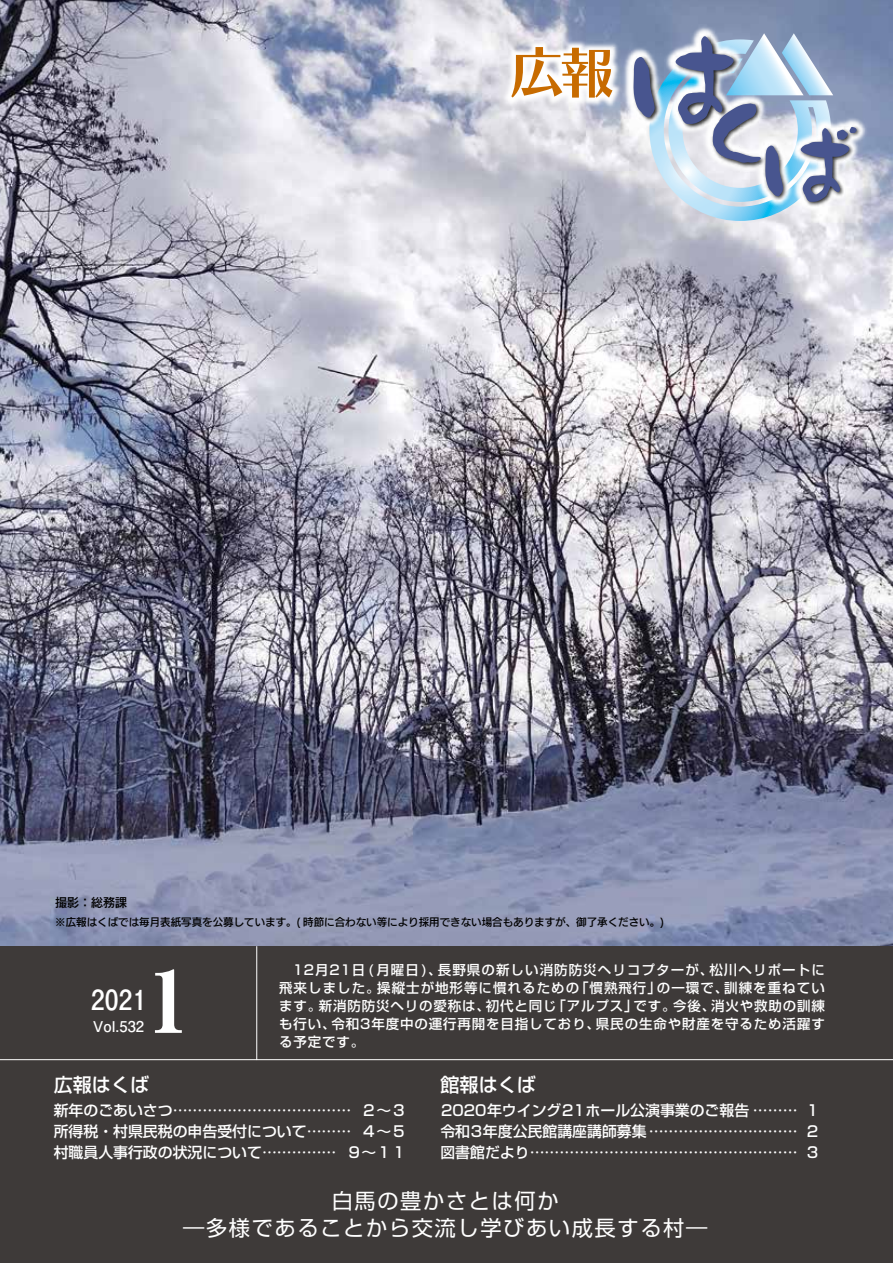
<style>
.page{position:relative;width:893px;height:1263px;background:#fff}
.page>*{position:absolute;margin:0;border:0;box-sizing:border-box;transform-origin:0 0}
.t1{font:122.25px "DFP Craft Sumi CID W9";color:#48558f}
.t2{font:800 85.05px "Ryumin Pro";color:#fff;scale:.93 1}
.t3{font:56.25px "Chiaro Std B";color:#c76b00}
.t4{font:700 27.6px "Futo Go B101 Pr 5";color:#fff}
.t5{font:21.3px/26.5px "Shin Go Pr 6 N";letter-spacing:.075em;color:#fff;text-align:center}
.t6{font:500 19.2px "Shin Go Pr 6 N";color:#fff}
.t7{font:500 14.85px/21.3px "Shin Go Pr 6 N";color:#fff}
.t8{font:700 14.85px "Futo Go B101 Pr 5";color:#fff}
.t9{font:500 13.5px/18.1px "Shin Go Pr 6 N";letter-spacing:.065em;color:#fff}
.t10{font:12px "New Rodin Pro DB";color:#000}
.t11{font:10.5px "New Rodin Pro DB";color:#000}
</style>
<div class="page">
<img style="left:0;top:0;width:893px;height:946px">
<div style="left:0;top:946px;width:893px;height:317px;background:#3e3a39"></div>
<hr style="left:0;top:1059px;width:893px;height:1px;background:#fff">
<hr style="left:256px;top:946px;width:1px;height:114px;background:#fff">
<img style="left:585px;top:0;width:308px;height:251px">
<img style="left:617px;top:18px;width:133px;height:135px">
<img style="left:693px;top:90px;width:92px;height:93px">
<img style="left:750px;top:113px;width:115px;height:114px">
<img style="left:463px;top:0;width:198px;height:147px">
<h3 class="t3" style="left:508px;top:37px;width:108px">広報</h3>
<h1 class="t1" style="left:621px;top:16px;width:238px">は<sub>く</sub><sub>ば</sub></h1>
<p class="t10" style="left:55px;top:892px;width:74px">撮影：総務課</p>
<p class="t11" style="left:55px;top:913px;width:610px">※広報はくばでは毎月表紙写真を公募しています。( 時節に合わない等により採用できない場合もありますが、御了承ください。(</p>
<h3 class="t4" style="left:91px;top:977px;width:57px">2021</h3>
<p class="t8" style="left:93px;top:1015px;width:53px">Vol.532</p>
<h2 class="t2" style="left:149px;top:934px;width:44px">1</h2>
<p class="t9" style="left:438px;top:960px;width:277px">長野県の新しい消防防災ヘリコプターが、</p>
<p class="t9" style="left:709px;top:960px;width:117px">松川ヘリポートに</p>
<p class="t9" style="left:293px;top:960px;width:151px">12月21日( 月曜日 )、</p>
<p class="t9" style="left:575px;top:978px;width:87px">「慣熟飛行」</p>
<p class="t9" style="left:377px;top:978px;width:203px">操縦士が地形等に慣れるための</p>
<p class="t9" style="left:724px;top:978px;width:102px">訓練を重ねてい</p>
<p class="t9" style="left:279px;top:978px;width:102px">飛来しました。</p>
<p class="t9" style="left:657px;top:978px;width:73px">の一環で、</p>
<p class="t9" style="left:552px;top:996px;width:87px">「アルプス」</p>
<p class="t9" style="left:711px;top:996px;width:115px">消火や救助の訓練</p>
<p class="t9" style="left:319px;top:996px;width:173px">新消防防災ヘリの愛称は、</p>
<p class="t9" style="left:673px;top:996px;width:44px">今後、</p>
<p class="t9" style="left:486px;top:996px;width:72px">初代と同じ</p>
<p class="t9" style="left:279px;top:996px;width:44px">ます。</p>
<p class="t9" style="left:634px;top:996px;width:44px">です。</p>
<p class="t9" style="left:279px;top:1014px;width:87px">も行い、<br>る予定です。</p>
<p class="t9" style="left:332px;top:1014px;width:270px">令和3年度中の運行再開を目指しており、</p>
<p class="t9" style="left:596px;top:1014px;width:230px">県民の生命や財産を守るため活躍す</p>
<p class="t6" style="left:54px;top:1068px;width:97px">広報はくば</p>
<p class="t6" style="left:440px;top:1068px;width:97px">館報はくば</p>
<p class="t7" style="left:54px;top:1098px;width:299px">新年のごあいさつ....................................</p>
<p class="t7" style="left:362px;top:1098px;width:46px">２~３</p>
<p class="t7" style="left:441px;top:1098px;width:358px">2020年ウイング21ホール公演事業のご報告 . . .. . . ......</p>
<p class="t7" style="left:805px;top:1098px;width:16px">１</p>
<p class="t7" style="left:347px;top:1120px;width:61px;text-indent:-293px">所得税・村県民税の申告受付について.........<br>９~１１</p>
<p class="t7" style="left:362px;top:1120px;width:46px">４~５</p>
<p class="t7" style="left:54px;top:1141px;width:284px">村職員人事行政の状況について...............</p>
<p class="t7" style="left:440px;top:1120px;width:359px">令和3年度公民館講座講師募集.... . . ...........................</p>
<p class="t7" style="left:440px;top:1141px;width:359px">図書館だより......................................................</p>
<p class="t7" style="left:805px;top:1120px;width:16px">２</p>
<p class="t7" style="left:805px;top:1141px;width:16px">３</p>
<h3 class="t5" style="left:183px;top:1186px;width:526px">白馬の豊かさとは何か<br>―多様であることから交流し学びあい成長する村―</h3>
</div>
